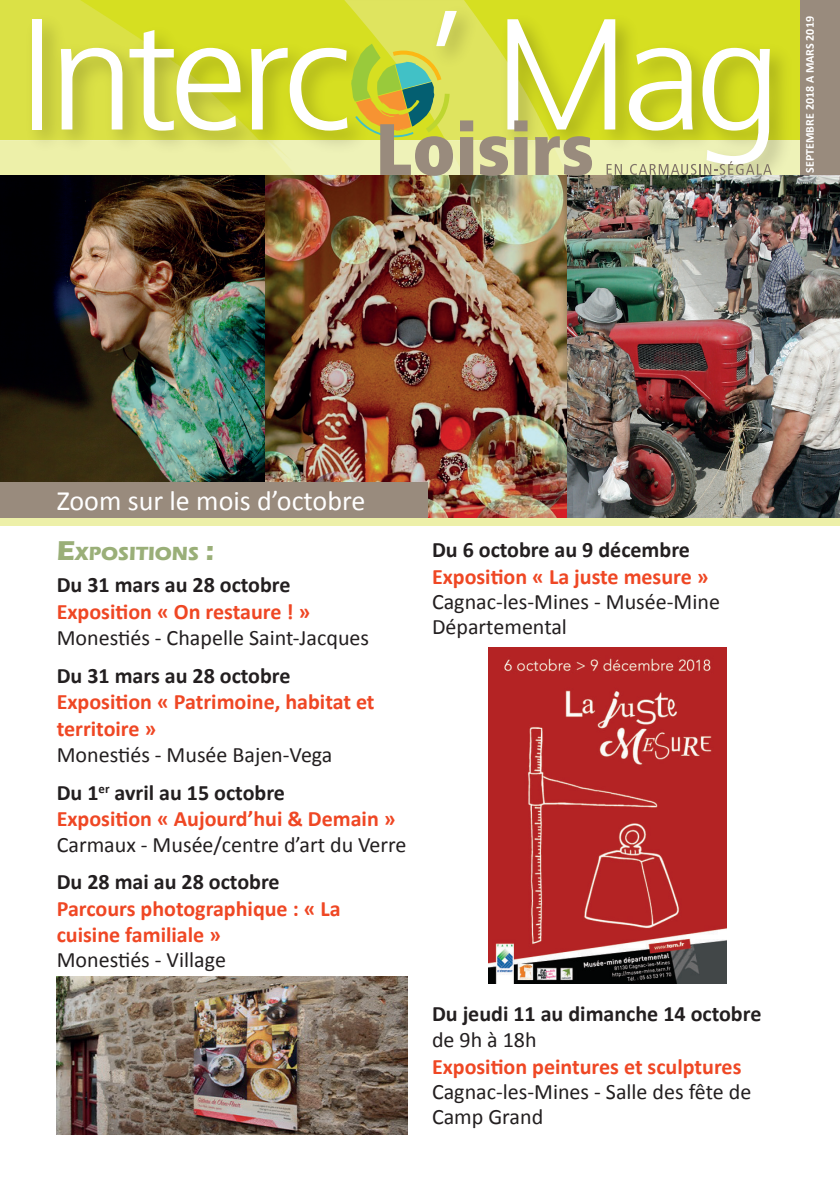
<style>
.page{position:relative;width:840px;height:1191px;background:#fff}
.page>*{position:absolute;margin:0;border:0;box-sizing:border-box;transform-origin:0 0}
.t1{font:28px "Calibri";color:#fff}
.t2{font:22px/25.2px "Calibri";color:#231f20}
.t3{font:700 22px/26.4px "Calibri";color:#ef4724}
.t4{font:700 22px "Calibri";color:#231f20}
.t5{font:700 19.6px "Eras ITC";color:#9aaf78}
.t6{font:700 12px "Calibri";color:#fff}
.s1{font-size:28px}
.s2{font-weight:700}
</style>
<div class="page">
<img style="left:0;top:175px;width:839px;height:343px">
<div style="left:0;top:518px;width:839px;height:7px;background:#edf0a9"></div>
<div style="left:0;top:482px;width:427px;height:36px;background:#998b7d"></div>
<div style="left:799px;top:0;width:40px;height:175px;background:#998b7d"></div>
<img style="left:621px;top:0;width:178px;height:176px">
<svg style="left:628px;top:48px;width:143px;height:127px"></svg>
<svg style="left:0;top:0;width:621px;height:176px;background:#d6dc61"></svg>
<img style="left:57px;top:976px;width:351px;height:158px">
<img style="left:488px;top:648px;width:238px;height:336px">
<p class="t6" style="left:801px;top:173px;width:158px;rotate:-90deg">SEPTEMBRE 2018 A MARS 2019</p>
<p class="t1" style="left:57px;top:483px;width:310px">Zoom sur le mois d’octobre</p>
<p class="t5" style="left:57px;top:542px;width:159px"><span class="s1">E</span>XPOSITIONS <span class="s1">:</span></p>
<p class="t4" style="left:57px;top:571px;width:235px">Du 31 mars au 28 octobre</p>
<p class="t3" style="left:57px;top:598px;width:255px">Exposition « On restaure ! »</p>
<p class="t2" style="left:57px;top:625px;width:314px">Monestiés - Chapelle Saint-Jacques</p>
<p class="t4" style="left:57px;top:661px;width:235px">Du 31 mars au 28 octobre</p>
<p class="t3" style="left:57px;top:688px;width:319px">Exposition « Patrimoine, habitat et territoire »</p>
<p class="t2" style="left:57px;top:736px;width:277px;line-height:37.8px">Monestiés - Musée Bajen-Vega<br><span class="s2">Du 1</span><sup>er</sup> <span class="s2">avril au 15 octobre</span></p>
<p class="t3" style="left:57px;top:805px;width:340px">Exposition « Aujourd’hui &amp; Demain »</p>
<p class="t2" style="left:57px;top:831px;width:351px">Carmaux - Musée/centre d’art du Verre</p>
<p class="t4" style="left:57px;top:868px;width:224px">Du 28 mai au 28 octobre</p>
<p class="t3" style="left:57px;top:895px;width:285px">Parcours photographique : « La cuisine familiale »</p>
<p class="t2" style="left:57px;top:947px;width:171px">Monestiés - Village</p>
<p class="t4" style="left:432px;top:536px;width:259px">Du 6 octobre au 9 décembre</p>
<p class="t3" style="left:432px;top:563px;width:278px">Exposition « La juste mesure »</p>
<p class="t2" style="left:432px;top:589px;width:289px">Cagnac-les-Mines - Musée-Mine<br>Départemental</p>
<p class="t4" style="left:432px;top:999px;width:331px">Du jeudi 11 au dimanche 14 octobre</p>
<p class="t2" style="left:432px;top:1027px;width:106px">de 9h à 18h</p>
<p class="t3" style="left:432px;top:1053px;width:311px">Exposition peintures et sculptures</p>
<p class="t2" style="left:432px;top:1079px;width:321px">Cagnac-les-Mines - Salle des fête de<br>Camp Grand</p>
</div>
